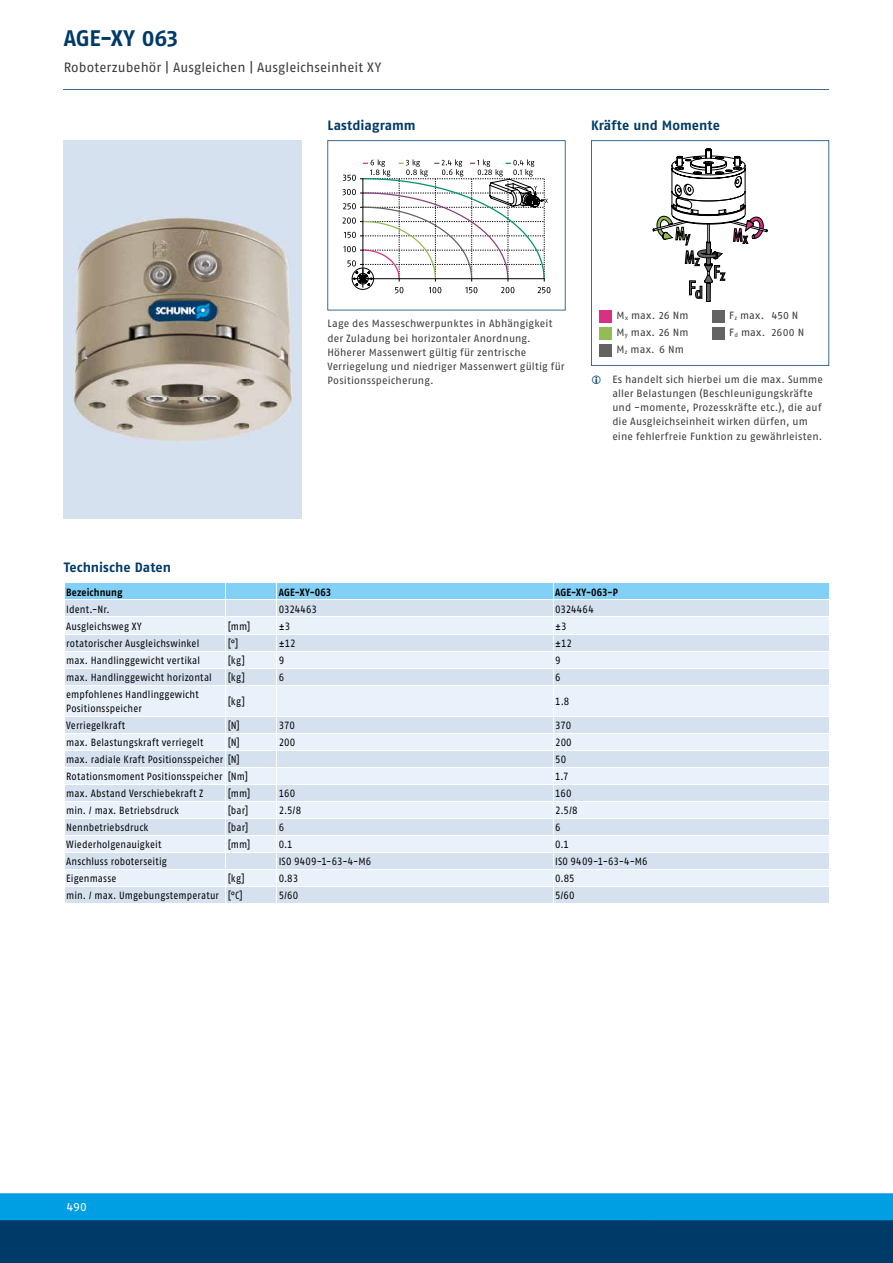
<style>
.page{position:relative;width:893px;height:1263px;background:#fff}
.page>*{position:absolute;margin:0;border:0;box-sizing:border-box;transform-origin:0 0}
.t1{font:700 22.5px "SCHUNK Fago Pro";letter-spacing:-.015em;color:#003a69}
.t2{font:13.5px "SCHUNK Fago Pro";letter-spacing:.005em;color:#3b3b3a}
.t3{font:700 13.5px "SCHUNK Fago Pro";letter-spacing:.005em;color:#003a69}
.t4{font:12px "SCHUNK Fago Pro";color:#fff}
.t5{font:10.5px/14.2px "SCHUNK Fago Pro";letter-spacing:.015em;color:#000;scale:.9 1}
.t6{font:10.5px/14.2px "SCHUNK Fago Pro";letter-spacing:.015em;color:#3b3b3a}
.t7{font:700 10.5px "SCHUNK Fago Pro";letter-spacing:.01em;color:#000;scale:.9 1}
.t8{font:10.5px "SCHUNK Fago Pro";letter-spacing:-.015em;color:#000;scale:.9 1}
</style>
<div class="page">
<div style="left:0;top:1202px;width:893px;height:61px;background:#003a69"></div>
<div style="left:0;top:1193px;width:893px;height:27px;background:#009ee3"></div>
<hr style="left:64px;top:89px;width:765px;height:1px;background:#3e6791">
<div style="left:64px;top:140px;width:238px;height:379px;background:#d6e1ef"></div>
<img style="left:72px;top:217px;width:221px;height:224px">
<svg style="left:327px;top:140px;width:239px;height:170px"></svg>
<hr style="left:363px;top:179px;width:1px;height:100px;background:#000">
<hr style="left:363px;top:278px;width:181px;height:1px;background:#000">
<svg style="left:591px;top:140px;width:238px;height:226px"></svg>
<svg style="left:653px;top:149px;width:114px;height:153px"></svg>
<div style="left:600px;top:310px;width:12px;height:13px;background:#d83184"></div>
<div style="left:600px;top:327px;width:12px;height:13px;background:#93bd54"></div>
<div style="left:600px;top:344px;width:12px;height:13px;background:#636362"></div>
<div style="left:712px;top:310px;width:13px;height:13px;background:#636362"></div>
<div style="left:712px;top:327px;width:13px;height:13px;background:#636362"></div>
<div style="left:65px;top:887px;width:764px;height:16px;background:#d6e1ef"></div>
<svg style="left:65px;top:686px;width:764px;height:200px;background:#e1eaf5"></svg>
<svg style="left:65px;top:583px;width:764px;height:102px;background:#d1e5f4"></svg>
<hr style="left:225px;top:685px;width:1px;height:31px;background:#fff">
<hr style="left:276px;top:685px;width:1px;height:31px;background:#fff">
<hr style="left:553px;top:685px;width:1px;height:31px;background:#fff">
<hr style="left:64px;top:716px;width:162px;height:1px;background:#fff">
<hr style="left:226px;top:716px;width:51px;height:1px;background:#fff">
<hr style="left:277px;top:716px;width:276px;height:1px;background:#fff">
<hr style="left:553px;top:716px;width:277px;height:1px;background:#fff">
<hr style="left:64px;top:733px;width:162px;height:1px;background:#fff">
<hr style="left:226px;top:733px;width:51px;height:1px;background:#fff">
<hr style="left:277px;top:733px;width:276px;height:1px;background:#fff">
<hr style="left:553px;top:733px;width:277px;height:1px;background:#fff">
<hr style="left:64px;top:750px;width:162px;height:1px;background:#fff">
<hr style="left:226px;top:750px;width:51px;height:1px;background:#fff">
<hr style="left:277px;top:750px;width:276px;height:1px;background:#fff">
<hr style="left:553px;top:750px;width:277px;height:1px;background:#fff">
<hr style="left:64px;top:767px;width:162px;height:1px;background:#fff">
<hr style="left:226px;top:767px;width:51px;height:1px;background:#fff">
<hr style="left:277px;top:767px;width:276px;height:1px;background:#fff">
<hr style="left:553px;top:767px;width:277px;height:1px;background:#fff">
<hr style="left:64px;top:784px;width:162px;height:1px;background:#fff">
<hr style="left:226px;top:784px;width:51px;height:1px;background:#fff">
<hr style="left:277px;top:784px;width:276px;height:1px;background:#fff">
<hr style="left:553px;top:784px;width:277px;height:1px;background:#fff">
<hr style="left:64px;top:801px;width:162px;height:1px;background:#fff">
<hr style="left:226px;top:801px;width:51px;height:1px;background:#fff">
<hr style="left:277px;top:801px;width:276px;height:1px;background:#fff">
<hr style="left:553px;top:801px;width:277px;height:1px;background:#fff">
<hr style="left:64px;top:818px;width:162px;height:1px;background:#fff">
<hr style="left:226px;top:818px;width:51px;height:1px;background:#fff">
<hr style="left:277px;top:818px;width:276px;height:1px;background:#fff">
<hr style="left:553px;top:818px;width:277px;height:1px;background:#fff">
<hr style="left:64px;top:835px;width:162px;height:1px;background:#fff">
<hr style="left:226px;top:835px;width:51px;height:1px;background:#fff">
<hr style="left:277px;top:835px;width:276px;height:1px;background:#fff">
<hr style="left:553px;top:835px;width:277px;height:1px;background:#fff">
<hr style="left:64px;top:852px;width:162px;height:1px;background:#fff">
<hr style="left:226px;top:852px;width:51px;height:1px;background:#fff">
<hr style="left:277px;top:852px;width:276px;height:1px;background:#fff">
<hr style="left:553px;top:852px;width:277px;height:1px;background:#fff">
<hr style="left:64px;top:869px;width:162px;height:1px;background:#fff">
<hr style="left:226px;top:869px;width:51px;height:1px;background:#fff">
<hr style="left:277px;top:869px;width:276px;height:1px;background:#fff">
<hr style="left:553px;top:869px;width:277px;height:1px;background:#fff">
<svg style="left:225px;top:717px;width:1px;height:186px"></svg>
<svg style="left:276px;top:717px;width:1px;height:186px"></svg>
<svg style="left:553px;top:717px;width:1px;height:186px"></svg>
<h1 class="t1" style="left:64px;top:24px;width:116px">AGE-XY 063</h1>
<p class="t2" style="left:64px;top:60px;width:319px">Roboterzubehör | Ausgleichen | Ausgleichseinheit XY</p>
<p class="t3" style="left:327px;top:117px;width:90px">Lastdiagramm</p>
<p class="t3" style="left:591px;top:117px;width:131px">Kräfte und Momente</p>
<p class="t6" style="left:327px;top:316px;width:239px">Lage des Masseschwerpunktes in Abhängigkeit der Zuladung bei horizontaler Anordnung.<br>Höherer Massenwert gültig für zentrische Verriegelung und niedriger Massenwert gültig für Positionsspeicherung.</p>
<p class="t6" style="left:617px;top:307px;width:73px;line-height:17px;text-align:justify">M <sub>x</sub> max. 26 Nm M <sub>y</sub> max. 26 Nm M <sub>z</sub> max. 6 Nm</p>
<p class="t6" style="left:729px;top:307px;width:76px;line-height:17px">F <sub>z</sub> max. 450 N<br>F <sub>d</sub> max. 2600 N</p>
<p class="t6" style="left:612px;top:372px;width:212px">Es handelt sich hierbei um die max. Summe aller Belastungen (Beschleunigungskräfte und -momente, Prozesskräfte etc.), die auf die Ausgleichseinheit wirken dürfen, um eine fehlerfreie Funktion zu gewährleisten.</p>
<p class="t3" style="left:64px;top:559px;width:109px">Technische Daten</p>
<p class="t7" style="left:66px;top:586px;width:64px">Bezeichnung</p>
<p class="t7" style="left:279px;top:586px;width:60px">AGE-XY-063</p>
<p class="t7" style="left:555px;top:586px;width:71px">AGE-XY-063-P</p>
<p class="t5" style="left:66px;top:602px;width:50px">Ident.-Nr.</p>
<p class="t8" style="left:279px;top:603px;width:44px">0324463</p>
<p class="t5" style="left:555px;top:602px;width:44px">0324464</p>
<p class="t5" style="left:66px;top:619px;width:85px">Ausgleichsweg XY</p>
<p class="t5" style="left:228px;top:619px;width:27px">[mm]</p>
<p class="t5" style="left:279px;top:619px;width:14px">±3</p>
<p class="t5" style="left:555px;top:619px;width:14px">±3</p>
<p class="t5" style="left:66px;top:636px;width:149px">rotatorischer Ausgleichswinkel</p>
<p class="t5" style="left:228px;top:636px;width:13px">[°]</p>
<p class="t5" style="left:279px;top:636px;width:20px">±12</p>
<p class="t5" style="left:555px;top:636px;width:20px">±12</p>
<p class="t5" style="left:66px;top:653px;width:150px">max. Handlinggewicht vertikal</p>
<p class="t5" style="left:228px;top:653px;width:21px">[kg]</p>
<p class="t5" style="left:279px;top:653px;width:8px">9</p>
<p class="t5" style="left:555px;top:653px;width:8px">9</p>
<p class="t5" style="left:66px;top:670px;width:163px">max. Handlinggewicht horizontal</p>
<p class="t5" style="left:228px;top:670px;width:21px">[kg]</p>
<p class="t5" style="left:279px;top:670px;width:8px">6</p>
<p class="t5" style="left:555px;top:670px;width:8px">6</p>
<p class="t5" style="left:66px;top:687px;width:149px">empfohlenes Handlinggewicht<br>Positionsspeicher</p>
<p class="t5" style="left:228px;top:694px;width:21px">[kg]</p>
<p class="t5" style="left:555px;top:694px;width:17px">1.8</p>
<p class="t5" style="left:66px;top:718px;width:67px">Verriegelkraft</p>
<p class="t5" style="left:228px;top:718px;width:15px">[N]</p>
<p class="t5" style="left:279px;top:718px;width:19px">370</p>
<p class="t5" style="left:555px;top:718px;width:19px">370</p>
<p class="t5" style="left:66px;top:735px;width:154px">max. Belastungskraft verriegelt</p>
<p class="t5" style="left:228px;top:735px;width:15px">[N]</p>
<p class="t5" style="left:279px;top:735px;width:20px">200</p>
<p class="t5" style="left:555px;top:735px;width:20px">200</p>
<p class="t5" style="left:66px;top:752px;width:194px">max. radiale Kraft Positionsspeicher [N]</p>
<p class="t5" style="left:555px;top:752px;width:14px">50</p>
<p class="t5" style="left:66px;top:769px;width:204px">Rotationsmoment Positionsspeicher [Nm]</p>
<p class="t5" style="left:555px;top:769px;width:17px">1.7</p>
<p class="t5" style="left:66px;top:786px;width:154px">max. Abstand Verschiebekraft Z</p>
<p class="t5" style="left:228px;top:786px;width:27px">[mm]</p>
<p class="t5" style="left:279px;top:786px;width:20px">160</p>
<p class="t5" style="left:555px;top:786px;width:20px">160</p>
<p class="t5" style="left:66px;top:803px;width:127px">min. / max. Betriebsdruck</p>
<p class="t5" style="left:228px;top:803px;width:24px">[bar]</p>
<p class="t5" style="left:279px;top:803px;width:26px">2.5/8</p>
<p class="t5" style="left:555px;top:803px;width:26px">2.5/8</p>
<p class="t5" style="left:66px;top:820px;width:93px">Nennbetriebsdruck</p>
<p class="t5" style="left:228px;top:820px;width:24px">[bar]</p>
<p class="t5" style="left:279px;top:820px;width:8px">6</p>
<p class="t5" style="left:555px;top:820px;width:8px">6</p>
<p class="t5" style="left:66px;top:837px;width:107px">Wiederholgenauigkeit</p>
<p class="t5" style="left:228px;top:837px;width:27px">[mm]</p>
<p class="t5" style="left:279px;top:837px;width:17px">0.1</p>
<p class="t5" style="left:555px;top:837px;width:17px">0.1</p>
<p class="t5" style="left:66px;top:854px;width:113px">Anschluss roboterseitig</p>
<p class="t5" style="left:279px;top:854px;width:104px">ISO 9409-1-63-4-M6</p>
<p class="t5" style="left:555px;top:854px;width:104px">ISO 9409-1-63-4-M6</p>
<p class="t5" style="left:66px;top:871px;width:57px">Eigenmasse</p>
<p class="t5" style="left:228px;top:871px;width:21px">[kg]</p>
<p class="t5" style="left:279px;top:871px;width:23px">0.83</p>
<p class="t5" style="left:555px;top:871px;width:23px">0.85</p>
<p class="t5" style="left:66px;top:888px;width:198px">min. / max. Umgebungstemperatur [°C]</p>
<p class="t5" style="left:279px;top:888px;width:23px">5/60</p>
<p class="t5" style="left:555px;top:888px;width:23px">5/60</p>
<p class="t4" style="left:67px;top:1199px;width:22px">490</p>
</div>
